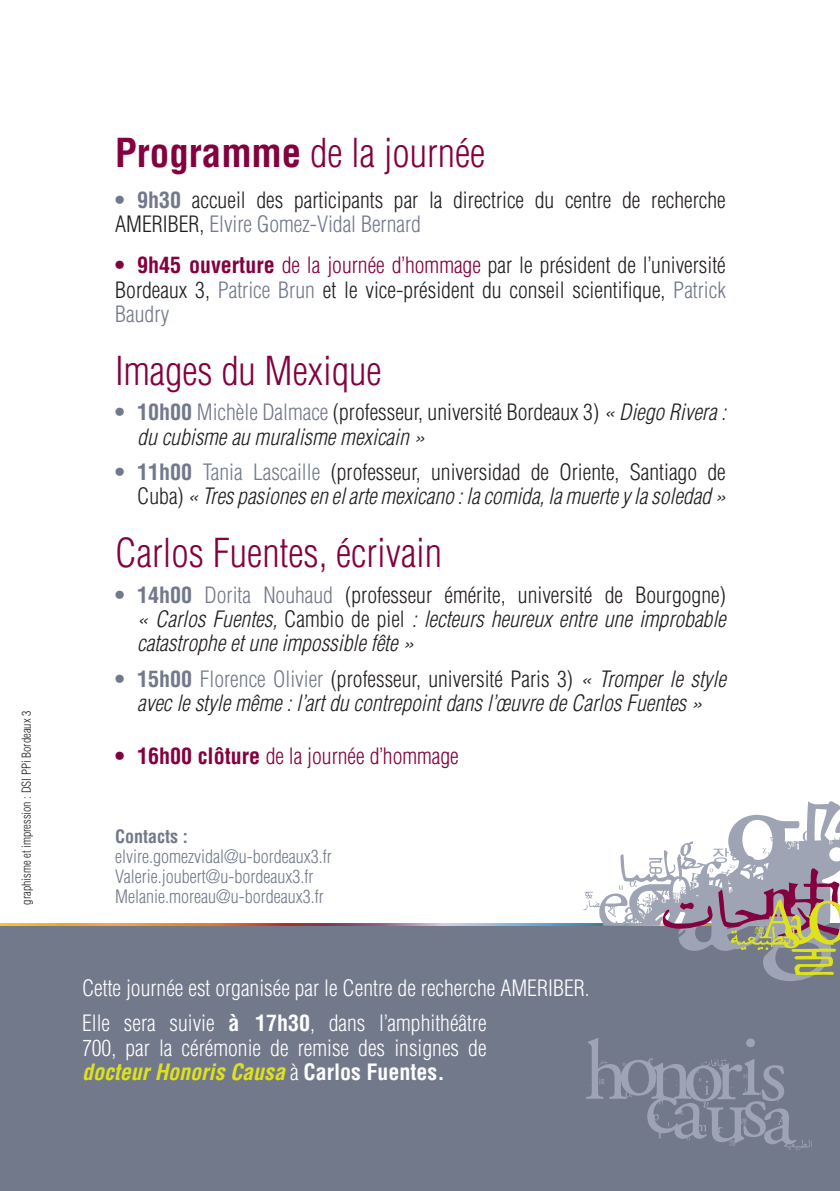
<style>
.page{position:relative;width:840px;height:1191px;background:#fff}
.page>*{position:absolute;margin:0;border:0;box-sizing:border-box;transform-origin:0 0}
.t1{font:300 condensed 39px "Helvetica";color:#83013e}
.t2{font:italic 300 condensed 22px/24.2px "Helvetica";color:#231f20}
.t3{font:300 condensed 22px/24.2px "Helvetica";color:#231f20}
.t4{font:300 condensed 22px/35.6px "Helvetica";color:#fff}
.t5{font:300 condensed 22px "Helvetica";color:#83013e}
.t6{font:300 condensed 18px/19.8px "Helvetica";color:#72798b}
.t7{font:700 condensed 18px "Helvetica";color:#72798b}
.t8{font:300 condensed 12px "Helvetica";color:#231f20}
.s1{font-weight:700}
.s2{font-weight:700;color:#72798b}
.s3{color:#72798b}
.s4{font-weight:700;color:#83013e}
.s5{color:#83013e}
.s6{font-weight:700;font-style:normal;color:#72798b}
.s7{font-style:normal;color:#72798b}
.s8{font-style:normal}
.s9{font-weight:700;font-style:italic;color:#dde21c}
</style>
<div class="page">
<div style="left:0;top:923px;width:839px;height:268px;background:#72798b"></div>
<img style="left:0;top:923px;width:582px;height:2px">
<svg style="left:586px;top:1038px;width:226px;height:112px"></svg>
<svg style="left:582px;top:801px;width:257px;height:180px"></svg>
<svg style="left:661px;top:860px;width:178px;height:115px"></svg>
<p class="t8" style="left:19px;top:904px;width:195px;rotate:-90deg">graphisme et impression : DSI PPi Bordeaux 3</p>
<h1 class="t1" style="left:115px;top:130px;width:371px"><span class="s1">Programme</span> de la journée</h1>
<p class="t3" style="left:115px;top:188px;width:611px"><span class="s2">• 9h30</span> accueil des participants par la directrice du centre de recherche<br>AMERIBER, <span class="s3">Elvire Gomez-Vidal Bernard</span></p>
<p class="t3" style="left:115px;top:253px;width:612px;text-align:justify"><span class="s4">• 9h45 ouverture</span> <span class="s5">de la journée d’hommage</span> par le président de l’université Bordeaux 3, <span class="s3">Patrice Brun</span> et le vice-président du conseil scientifique, <span class="s3">Patrick Baudry</span></p>
<h1 class="t1" style="left:115px;top:348px;width:267px">Images du Mexique</h1>
<p class="t2" style="left:137px;top:400px;width:590px;text-indent:-22px"><span class="s6">• 10h00</span> <span class="s7">Michèle Dalmace</span> <span class="s8">(professeur, université Bordeaux 3)</span> « Diego Rivera : du cubisme au muralisme mexicain »</p>
<p class="t2" style="left:115px;top:460px;width:611px;text-align:right"><span class="s6">• 11h00</span> <span class="s7">Tania Lascaille</span> <span class="s8">(professeur, universidad de Oriente, Santiago de<br>Cuba)</span> « Tres pasiones en el arte mexicano : la comida, la muerte y la soledad »</p>
<h1 class="t1" style="left:115px;top:530px;width:328px">Carlos Fuentes, écrivain</h1>
<p class="t2" style="left:137px;top:582px;width:589px;text-align:justify;text-indent:-22px"><span class="s6">• 14h00</span> <span class="s7">Dorita Nouhaud</span> <span class="s8">(professeur émérite, université de Bourgogne) </span>« Carlos Fuentes, <span class="s8">Cambio de piel</span> : lecteurs heureux entre une improbable catastrophe et une impossible fête »</p>
<p class="t2" style="left:115px;top:666px;width:612px;text-align:center"><span class="s6">• 15h00</span> <span class="s7">Florence Olivier</span> <span class="s8">(professeur, université Paris 3)</span> « Tromper le style avec le style même : l’art du contrepoint dans l’œuvre de Carlos Fuentes »</p>
<p class="t5" style="left:115px;top:742px;width:345px"><span class="s1">• 16h00 clôture</span> de la journée d’hommage</p>
<p class="t7" style="left:115px;top:825px;width:74px">Contacts :</p>
<p class="t6" style="left:115px;top:846px;width:218px">elvire.gomezvidal@u-bordeaux3.fr<br>Valerie.joubert@u-bordeaux3.fr<br>Melanie.moreau@u-bordeaux3.fr</p>
<p class="t4" style="left:82px;top:969px;width:509px">Cette journée est organisée par le Centre de recherche AMERIBER.<br>Elle sera suivie <span class="s1">à 17h30</span>, dans l’amphithéâtre</p>
<p class="t4" style="left:82px;top:1035px;width:406px;line-height:24.2px">700, par la cérémonie de remise des insignes de <span class="s9">docteur Honoris Causa</span> à <span class="s1">Carlos Fuentes.</span></p>
</div>
